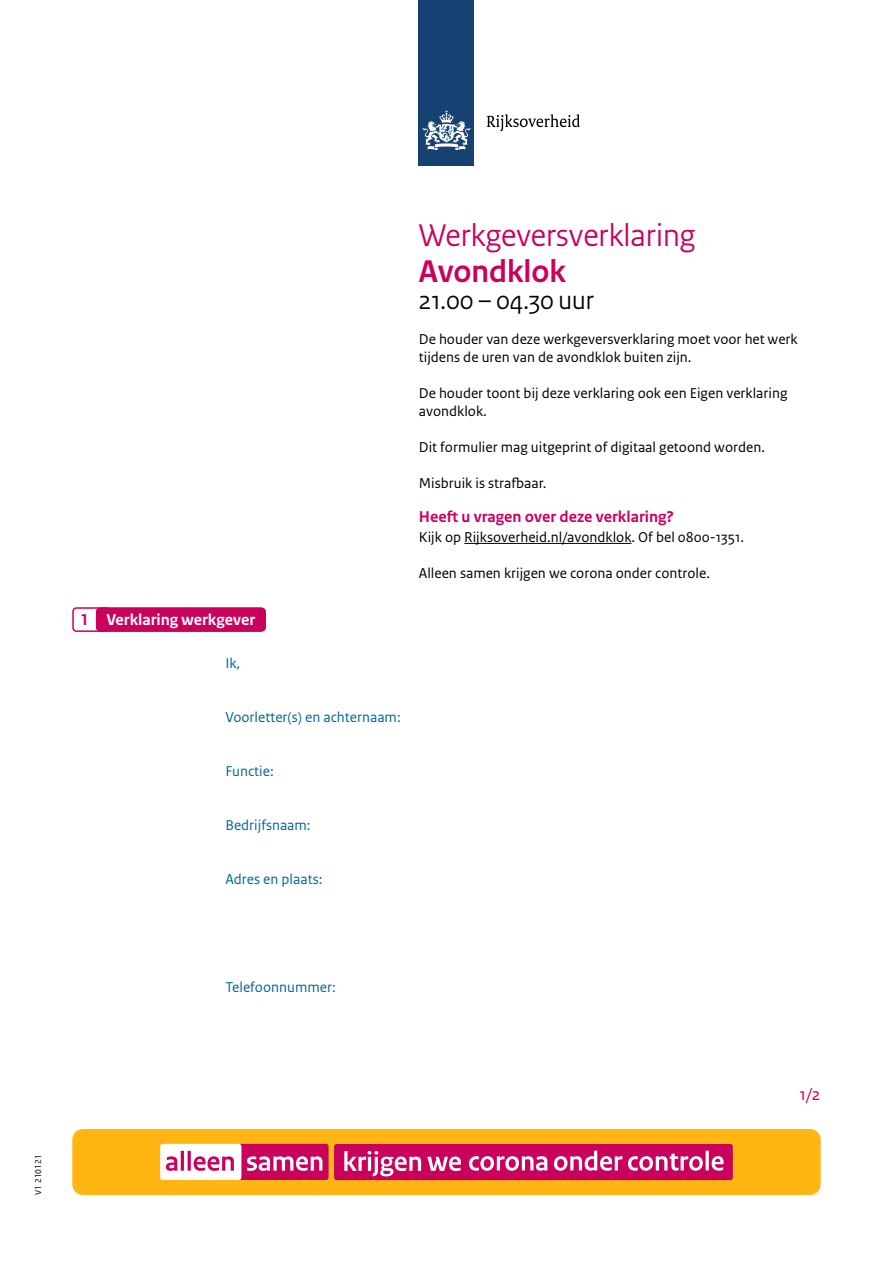
<style>
.page{position:relative;width:893px;height:1263px;background:#fff}
.page>*{position:absolute;margin:0;border:0;box-sizing:border-box;transform-origin:0 0}
.H1_heading{font:33px "Rijksoverheid Sans Heading";color:#ca005d}
.H1_heading_bold{font:700 33px "Rijksoverheid Sans Heading";color:#ca005d}
.H2_Tijdstip{font:27px "Rijksoverheid Sans Heading";color:#000}
.Broodtekst_Sans{font:18px "Rijksoverheid Sans Text";color:#ca005d}
.H3_Tussenkop_body{font:700 16.5px "Rijksoverheid Sans Text";color:#ca005d}
.H4_tussenkopjes_diap{font:700 16.5px "Rijksoverheid Sans Text";color:#fff}
.H4_tussenkopje_cijfe{font:700 16.5px "Rijksoverheid Sans Text";color:#ca005d}
.Broodtekst_Sans-2{font:15px/18px "Rijksoverheid Sans Text";color:#000}
.Invulvelden_blauw_du{font:15px "Rijksoverheid Sans Text";color:#01689b}
.Broodtekst_Sans-3{font:9px "Rijksoverheid Sans Text";color:#000}
</style>
<div class="page">
<div style="left:72px;top:1129px;width:749px;height:66px;background:#ffb612;border-radius:11px"></div>
<div style="left:160px;top:1144px;width:81px;height:36px;background:#fff;border-radius:3px"></div>
<svg style="left:166px;top:1156px;width:11px;height:15px"></svg>
<hr style="left:181px;top:1151px;width:3px;height:20px;background:#ca005d">
<hr style="left:188px;top:1151px;width:3px;height:20px;background:#ca005d">
<svg style="left:194px;top:1144px;width:135px;height:36px"></svg>
<div style="left:334px;top:1144px;width:399px;height:36px;background:#ca005d;border-radius:3px"></div>
<svg style="left:554px;top:1150px;width:68px;height:21px"></svg>
<svg style="left:628px;top:1153px;width:75px;height:18px"></svg>
<hr style="left:706px;top:1150px;width:3px;height:20px;background:#fff">
<svg style="left:712px;top:1156px;width:11px;height:14px"></svg>
<svg style="left:344px;top:1151px;width:77px;height:25px"></svg>
<svg style="left:427px;top:1156px;width:34px;height:15px"></svg>
<svg style="left:469px;top:1156px;width:78px;height:15px"></svg>
<div style="left:419px;top:0;width:55px;height:166px;background:#154273"></div>
<svg style="left:423px;top:110px;width:47px;height:40px"></svg>
<svg style="left:487px;top:114px;width:93px;height:17px"></svg>
<hr style="left:464px;top:543px;width:167px;height:1px;background:#000">
<div style="left:72px;top:607px;width:39px;height:25px;border:2px solid #ca005d;border-radius:4px"></div>
<svg style="left:96px;top:607px;width:170px;height:25px;background:#ca045f"></svg>
<p class="Broodtekst_Sans-3" style="left:33px;top:1195px;width:42px;rotate:-90deg">V1 210121</p>
<h4 class="H4_tussenkopje_cijfe" style="left:80px;top:610px;width:10px">1</h4>
<h4 class="H4_tussenkopjes_diap" style="left:107px;top:610px;width:150px">Verklaring werkgever</h4>
<p class="Invulvelden_blauw_du" style="left:225px;top:654px;width:16px">Ik,</p>
<p class="Invulvelden_blauw_du" style="left:225px;top:708px;width:177px">Voorletter(s) en achternaam:</p>
<p class="Invulvelden_blauw_du" style="left:225px;top:762px;width:50px">Functie:</p>
<p class="Invulvelden_blauw_du" style="left:225px;top:816px;width:87px">Bedrijfsnaam:</p>
<p class="Invulvelden_blauw_du" style="left:225px;top:870px;width:99px">Adres en plaats:</p>
<h1 class="H1_heading" style="left:419px;top:216px;width:278px">Werkgeversverklaring</h1>
<h1 class="H1_heading_bold" style="left:419px;top:252px;width:149px">Avondklok</h1>
<h2 class="H2_Tijdstip" style="left:419px;top:284px;width:177px">21.00 – 04.30 uur</h2>
<p class="Broodtekst_Sans-2" style="left:419px;top:330px;width:380px">De houder van deze werkgeversverklaring moet voor het werk tijdens de uren van de avondklok buiten zijn.</p>
<p class="Broodtekst_Sans-2" style="left:419px;top:384px;width:370px">De houder toont bij deze verklaring ook een Eigen verklaring avondklok.</p>
<p class="Broodtekst_Sans-2" style="left:419px;top:438px;width:348px">Dit formulier mag uitgeprint of digitaal getoond worden.</p>
<p class="Broodtekst_Sans-2" style="left:419px;top:474px;width:129px">Misbruik is strafbaar.</p>
<h3 class="H3_Tussenkop_body" style="left:419px;top:508px;width:257px">Heeft u vragen over deze verklaring?</h3>
<p class="Broodtekst_Sans-2" style="left:419px;top:528px;width:327px">Kijk op Rijksoverheid.nl/avondklok. Of bel 0800-1351.</p>
<p class="Broodtekst_Sans-2" style="left:419px;top:564px;width:293px">Alleen samen krijgen we corona onder controle.</p>
<p class="Invulvelden_blauw_du" style="left:225px;top:978px;width:112px">Telefoonnummer:</p>
<p class="Broodtekst_Sans" style="left:800px;top:1084px;width:23px">1/2</p>
</div>
